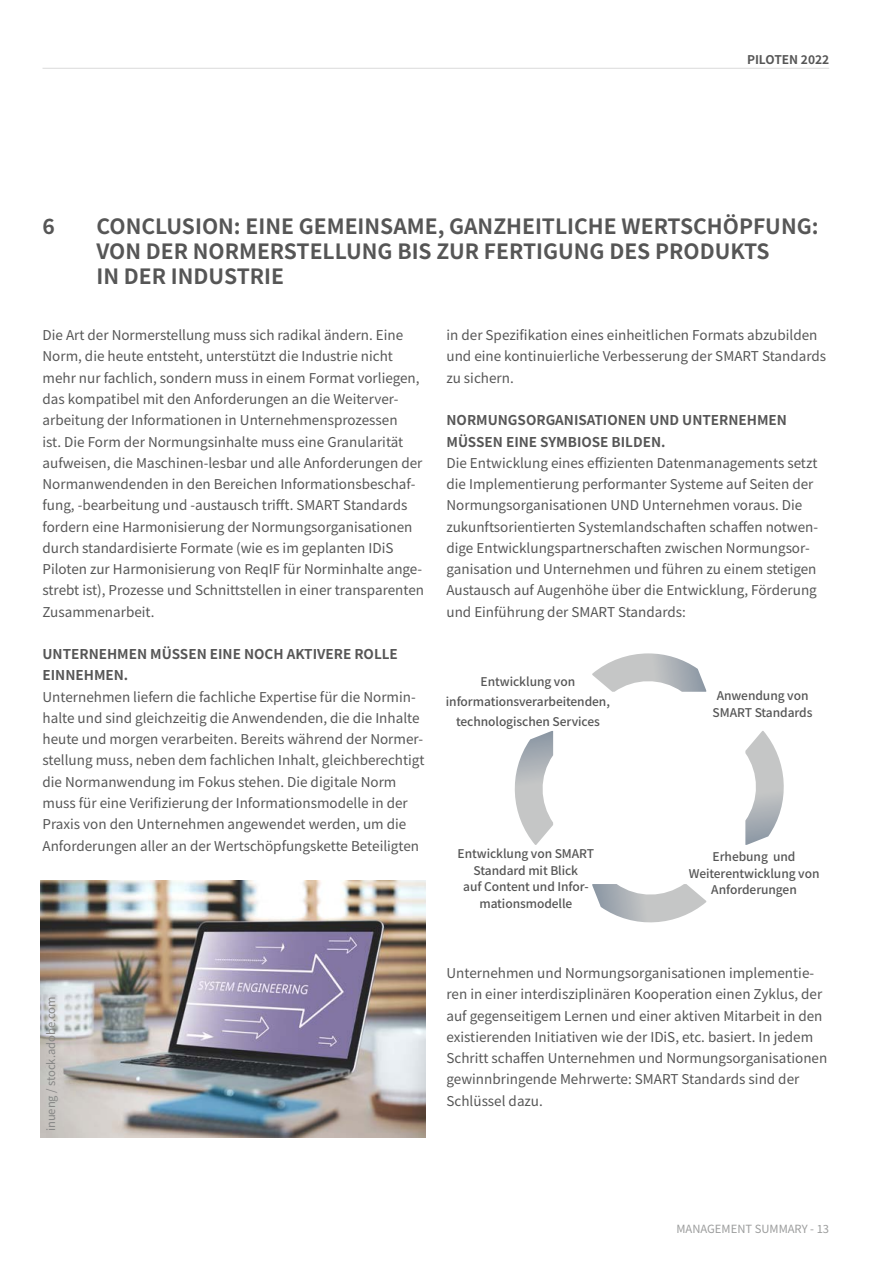
<style>
.page{position:relative;width:893px;height:1263px;background:#fff}
.page>*{position:absolute;margin:0;border:0;box-sizing:border-box;transform-origin:0 0}
._03_1_Titel_H3_14_EI{font:700 21px/25.2px "Noto Sans TC";color:#565656}
._06_Fließtext_ohneAb{font:13.5px/21.3px "Noto Sans TC";color:#565656}
._05_Zwischenüberschr{font:700 13.5px/21.3px "Noto Sans TC";color:#565656}
._06_Fließtext{font:500 12px/16.5px "Noto Sans TC";letter-spacing:-.005em;color:#565656;text-align:center}
._05_KAPITEL-RECHTS{font:700 12px "Noto Sans TC";color:#565656}
._06_Fußnote{font:11.25px "Noto Sans TC";letter-spacing:-.005em;color:#878786}
.MASTER_Seitenzahlen{font:11.25px "Noto Sans TC";color:#9c9d9d}
</style>
<div class="page">
<svg style="left:514px;top:731px;width:39px;height:114px"></svg>
<svg style="left:745px;top:731px;width:39px;height:114px"></svg>
<svg style="left:592px;top:884px;width:114px;height:39px"></svg>
<svg style="left:592px;top:653px;width:114px;height:39px"></svg>
<img style="left:41px;top:881px;width:385px;height:256px">
<hr style="left:43px;top:68px;width:786px;height:1px;background:#dadada">
<p class="_05_KAPITEL-RECHTS" style="left:747px;top:53px;width:84px">PILOTEN 2022</p>
<p class="_03_1_Titel_H3_14_EI" style="left:43px;top:214px;width:14px">6</p>
<p class="_03_1_Titel_H3_14_EI" style="left:97px;top:214px;width:724px">CONCLUSION: EINE GEMEINSAME, GANZHEITLICHE WERTSCHÖPFUNG:<br>VON DER NORMERSTELLUNG BIS ZUR FERTIGUNG DES PRODUKTS<br>IN DER INDUSTRIE</p>
<p class="_06_Fließtext_ohneAb" style="left:446px;top:325px;width:381px">in der Spezifikation eines einheitlichen Formats abzubilden und eine kontinuierliche Verbesserung der SMART Standards zu sichern.</p>
<p class="_05_Zwischenüberschr" style="left:446px;top:410px;width:342px">NORMUNGSORGANISATIONEN UND UNTERNEHMEN<br>MÜSSEN EINE SYMBIOSE BILDEN.</p>
<p class="_06_Fließtext_ohneAb" style="left:446px;top:452px;width:373px">Die Entwicklung eines effizienten Datenmanagements setzt die Implementierung performanter Systeme auf Seiten der Normungsorganisationen UND Unternehmen voraus. Die zukunftsorientierten Systemlandschaften schaffen notwen&shy;dige Entwicklungspartnerschaften zwischen Normungsor&shy;ganisation und Unternehmen und führen zu einem stetigen Austausch auf Augenhöhe über die Entwicklung, Förderung und Einführung der SMART Standards:</p>
<p class="_06_Fließtext_ohneAb" style="left:43px;top:325px;width:383px">Die Art der Normerstellung muss sich radikal ändern. Eine Norm, die heute entsteht, unterstützt die Industrie nicht mehr nur fachlich, sondern muss in einem Format vorliegen, das kompatibel mit den Anforderungen an die Weiterver&shy;arbeitung der Informationen in Unternehmensprozessen<br>ist. Die Form der Normungsinhalte muss eine Granularität aufweisen, die Maschinen-lesbar und alle Anforderungen der Normanwendenden in den Bereichen Informationsbeschaf&shy;fung, -bearbeitung und -austausch trifft. SMART Standards fordern eine Harmonisierung der Normungsorganisationen durch standardisierte Formate (wie es im geplanten IDiS Piloten zur Harmonisierung von ReqIF für Norminhalte ange&shy;strebt ist), Prozesse und Schnittstellen in einer transparenten Zusammenarbeit.</p>
<p class="_05_Zwischenüberschr" style="left:43px;top:644px;width:357px">UNTERNEHMEN MÜSSEN EINE NOCH AKTIVERE ROLLE<br>EINNEHMEN.</p>
<p class="_06_Fließtext_ohneAb" style="left:43px;top:686px;width:384px">Unternehmen liefern die fachliche Expertise für die Normin&shy;halte und sind gleichzeitig die Anwendenden, die die Inhalte heute und morgen verarbeiten. Bereits während der Normer&shy;stellung muss, neben dem fachlichen Inhalt, gleichberechtigt die Normanwendung im Fokus stehen. Die digitale Norm muss für eine Verifizierung der Informationsmodelle in der Praxis von den Unternehmen angewendet werden, um die Anforderungen aller an der Wertschöpfungskette Beteiligten</p>
<p class="_06_Fließtext" style="left:713px;top:688px;width:101px">Anwendung von<br>SMART Standards</p>
<p class="_06_Fließtext" style="left:689px;top:849px;width:132px">Erhebung und<br>Weiterentwicklung von<br>Anforderungen</p>
<p class="_06_Fließtext" style="left:481px;top:674px;width:96px">Entwicklung von</p>
<p class="_06_Fließtext" style="left:446px;top:694px;width:166px">informationsverarbeitenden,</p>
<p class="_06_Fließtext" style="left:456px;top:713px;width:145px">technologischen Services</p>
<p class="_06_Fließtext" style="left:458px;top:846px;width:138px">Entwicklung von SMART<br>Standard mit Blick<br>auf Content und Infor&shy;mationsmodelle</p>
<p class="_06_Fußnote" style="left:45px;top:1131px;width:136px;rotate:-90deg">inueng / stock.adobe.com</p>
<p class="_06_Fließtext_ohneAb" style="left:446px;top:963px;width:382px">Unternehmen und Normungsorganisationen implementie&shy;ren in einer interdisziplinären Kooperation einen Zyklus, der auf gegenseitigem Lernen und einer aktiven Mitarbeit in den existierenden Initiativen wie der IDiS, etc. basiert. In jedem Schritt schaffen Unternehmen und Normungsorganisationen gewinnbringende Mehrwerte: SMART Standards sind der Schlüssel dazu.</p>
<p class="MASTER_Seitenzahlen" style="left:676px;top:1223px;width:154px">MANAGEMENT SUMMARY - 13</p>
</div>
